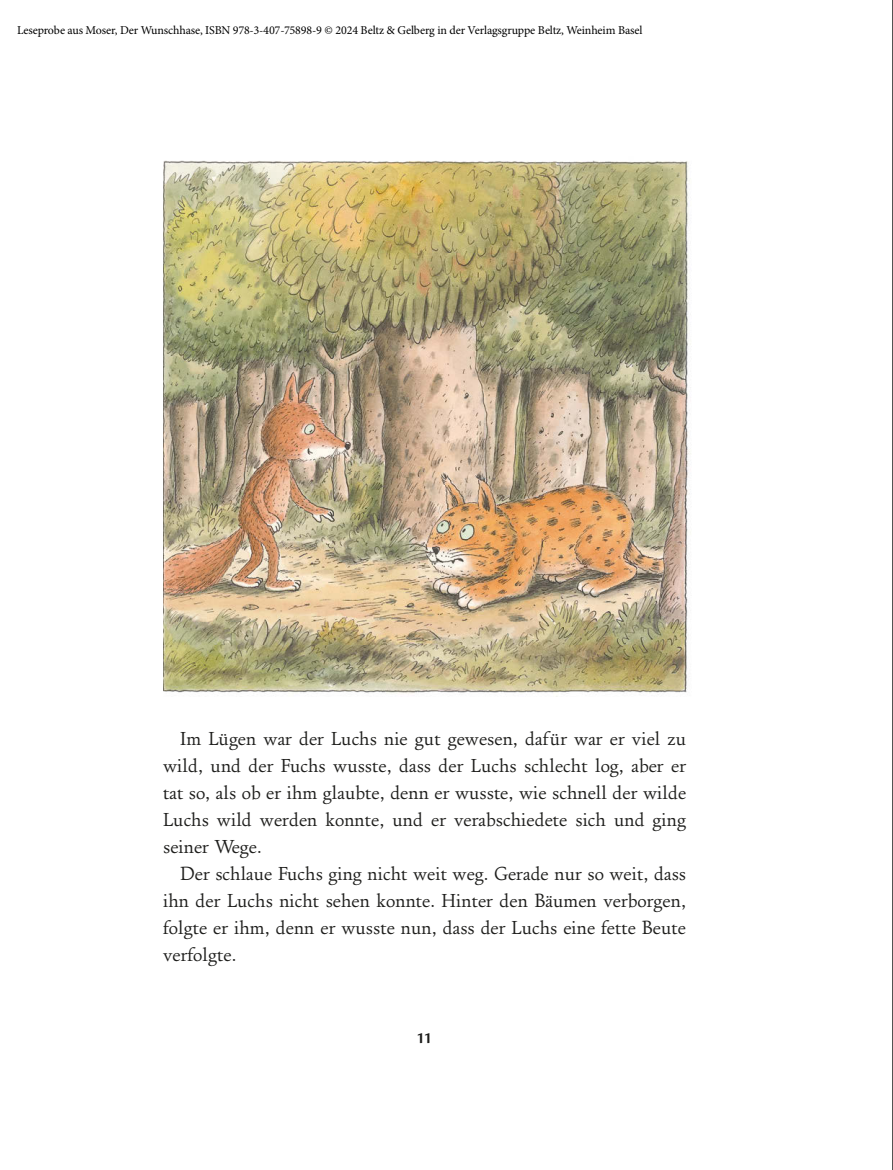
<style>
.page{position:relative;width:893px;height:1170px;background:#fff}
.page>*{position:absolute;margin:0;border:0;box-sizing:border-box;transform-origin:0 0}
.t1{font:19.5px "Foundry Old Style Normal";color:#1d1d1b}
.t2{font:600 16.5px "Cronos Pro";color:#1d1d1b}
.t3{font:12px "Minion Pro";letter-spacing:-.01em;color:#000}
</style>
<div class="page">
<img style="left:163px;top:160px;width:528px;height:537px">
<hr style="left:892px;top:0;width:1px;height:1169px;background:#1d1d1b">
<p class="t3" style="left:17px;top:22px;width:627px">Leseprobe aus Moser, Der Wunschhase, ISBN 978-3-407-75898-9 © 2024 Beltz &amp; Gelberg in der Verlagsgruppe Beltz, Weinheim Basel</p>
<p class="t1" style="left:180px;top:727px;width:508px">Im Lügen war der Luchs nie gut gewesen, dafür war er viel zu</p>
<p class="t1" style="left:163px;top:754px;width:525px">wild, und der Fuchs wusste, dass der Luchs schlecht log, aber er</p>
<p class="t1" style="left:163px;top:781px;width:525px">tat so, als ob er ihm glaubte, denn er wusste, wie schnell der wilde</p>
<p class="t1" style="left:163px;top:808px;width:525px">Luchs wild werden konnte, und er verabschiedete sich und ging</p>
<p class="t1" style="left:163px;top:835px;width:100px">seiner Wege.</p>
<p class="t1" style="left:180px;top:862px;width:507px">Der schlaue Fuchs ging nicht weit weg. Gerade nur so weit, dass</p>
<p class="t1" style="left:163px;top:889px;width:525px">ihn der Luchs nicht sehen konnte. Hinter den Bäumen verborgen,</p>
<p class="t1" style="left:163px;top:916px;width:524px">folgte er ihm, denn er wusste nun, dass der Luchs eine fette Beute</p>
<p class="t1" style="left:163px;top:943px;width:75px">verfolgte.</p>
<p class="t2" style="left:417px;top:1028px;width:17px">11</p>
</div>
